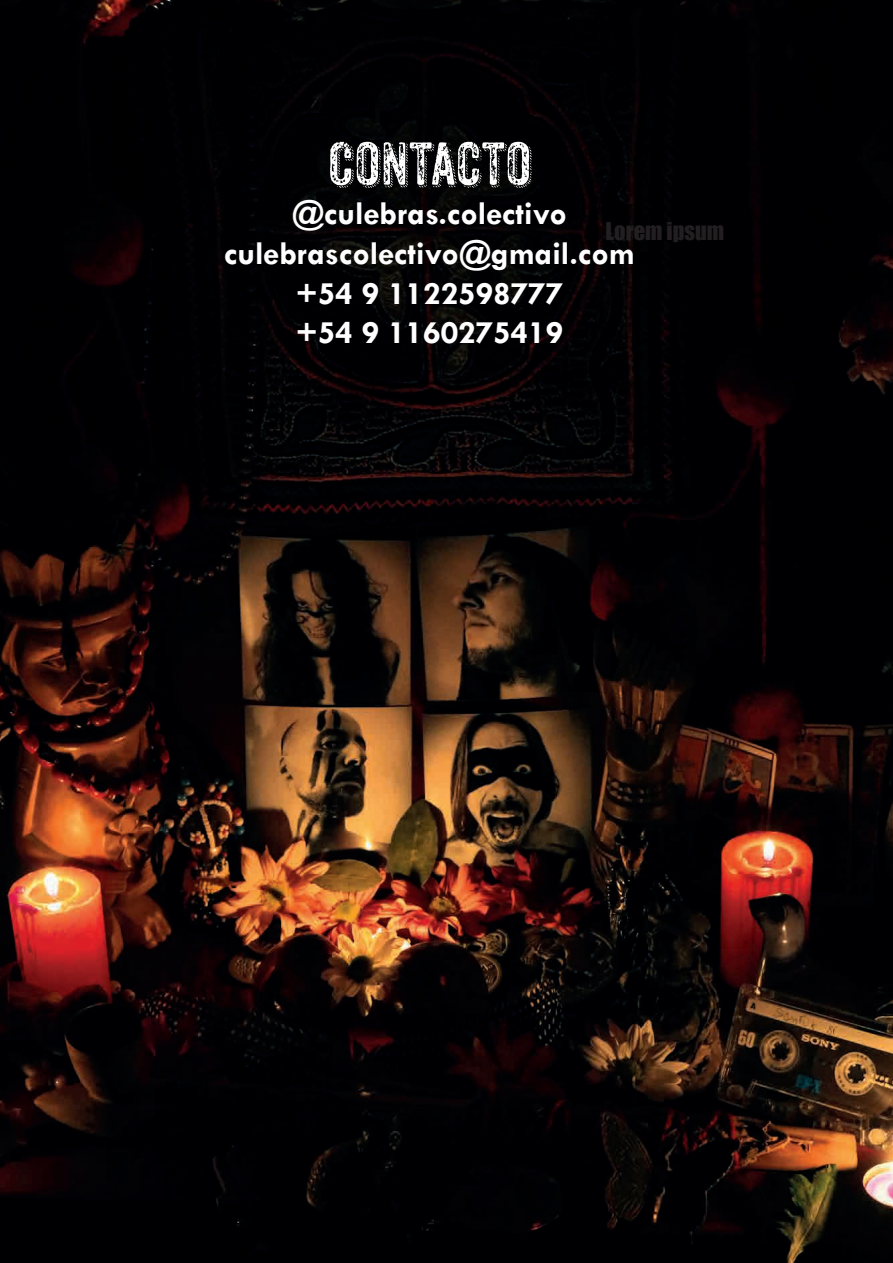
<style>
.page{position:relative;width:893px;height:1263px;background:#fff}
.page>*{position:absolute;margin:0;border:0;box-sizing:border-box;transform-origin:0 0}
.t1{font:58.5px "Anodyne Combined";color:#fff}
.t2{font:700 33px/39.6px "Tw Cen";color:#fff;text-align:center}
.t3{font:22.5px "Impact";color:#231f20}
</style>
<div class="page">
<img style="left:0;top:0;width:893px;height:1263px">
<h1 class="t1" style="left:328px;top:129px;width:205px">CONTACTO</h1>
<p class="t2" style="left:224px;top:193px;width:412px">@culebras.colectivo culebrascolectivo@gmail.com +54 9 1122598777<br>+54 9 1160275419</p>
<p class="t3" style="left:606px;top:214px;width:120px">Lorem ipsum</p>
</div>
